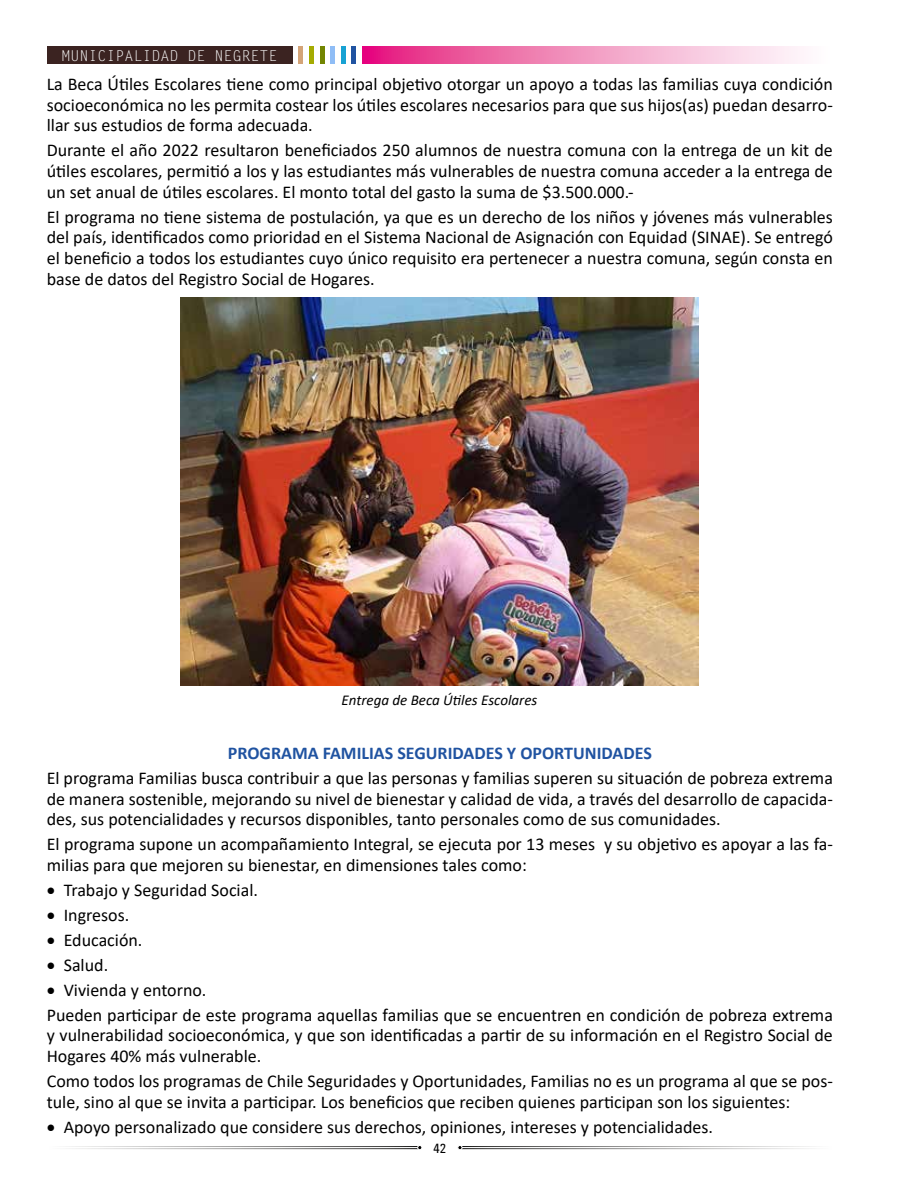
<style>
.page{position:relative;width:918px;height:1188px;background:#fff}
.page>*{position:absolute;margin:0;border:0;box-sizing:border-box;transform-origin:0 0}
.t1{font:18px/20.7px "Calibri";color:#000}
.t2{font:italic 15px "Calibri";color:#000}
.t3{font:15px "Letter Gothic Std";color:#fff}
.t4{font:500 condensed 13.5px "Univers";color:#000}
.s1{font-weight:700;color:#2053a1}
</style>
<div class="page">
<svg style="left:417px;top:1146px;width:5px;height:4px"></svg>
<svg style="left:457px;top:1146px;width:5px;height:4px"></svg>
<svg style="left:362px;top:47px;width:442px;height:17px;background:#f190be"></svg>
<svg style="left:352px;top:47px;width:4px;height:17px"></svg>
<svg style="left:341px;top:47px;width:4px;height:17px"></svg>
<svg style="left:331px;top:47px;width:4px;height:17px"></svg>
<svg style="left:320px;top:47px;width:4px;height:17px"></svg>
<svg style="left:309px;top:47px;width:5px;height:17px"></svg>
<svg style="left:299px;top:47px;width:4px;height:17px"></svg>
<div style="left:47px;top:47px;width:245px;height:17px;background:#3b2321"></div>
<img style="left:181px;top:297px;width:517px;height:389px">
<p class="t3" style="left:62px;top:47px;width:218px">MUNICIPALIDAD DE NEGRETE</p>
<p class="t1" style="left:47px;top:73px;width:788px;text-align:justify">La Beca Útiles Escolares tiene como principal objetivo otorgar un apoyo a todas las familias cuya condición socioeconómica no les permita costear los útiles escolares necesarios para que sus hijos(as) puedan desarro&shy;llar sus estudios de forma adecuada.</p>
<p class="t1" style="left:47px;top:140px;width:788px;text-align:justify">Durante el año 2022 resultaron beneficiados 250 alumnos de nuestra comuna con la entrega de un kit de útiles escolares, permitió a los y las estudiantes más vulnerables de nuestra comuna acceder a la entrega de un set anual de útiles escolares. El monto total del gasto la suma de $3.500.000.-</p>
<p class="t1" style="left:47px;top:206px;width:788px;text-align:justify">El programa no tiene sistema de postulación, ya que es un derecho de los niños y jóvenes más vulnerables del país, identificados como prioridad en el Sistema Nacional de Asignación con Equidad (SINAE). Se entregó el beneficio a todos los estudiantes cuyo único requisito era pertenecer a nuestra comuna, según consta en base de datos del Registro Social de Hogares.</p>
<p class="t2" style="left:342px;top:690px;width:197px">Entrega de Beca Útiles Escolares</p>
<p class="t1" style="left:47px;top:740px;width:788px;line-height:24.9px;text-align:center"><span class="s1">PROGRAMA FAMILIAS SEGURIDADES Y OPORTUNIDADES<br></span>El programa Familias busca contribuir a que las personas y familias superen su situación de pobreza extrema</p>
<p class="t1" style="left:47px;top:788px;width:788px">de manera sostenible, mejorando su nivel de bienestar y calidad de vida, a través del desarrollo de capacida&shy;des, sus potencialidades y recursos disponibles, tanto personales como de sus comunidades.</p>
<p class="t1" style="left:47px;top:833px;width:788px">El programa supone un acompañamiento Integral, se ejecuta por 13 meses y su objetivo es apoyar a las fa&shy;milias para que mejoren su bienestar, en dimensiones tales como:</p>
<p class="t1" style="left:47px;top:879px;width:213px">• Trabajo y Seguridad Social.</p>
<p class="t1" style="left:47px;top:904px;width:84px">• Ingresos.</p>
<p class="t1" style="left:47px;top:929px;width:97px">• Educación.</p>
<p class="t1" style="left:47px;top:954px;width:63px">• Salud.</p>
<p class="t1" style="left:47px;top:977px;width:788px;line-height:24.9px">• Vivienda y entorno.<br>Pueden participar de este programa aquellas familias que se encuentren en condición de pobreza extrema</p>
<p class="t1" style="left:47px;top:1025px;width:788px">y vulnerabilidad socioeconómica, y que son identificadas a partir de su información en el Registro Social de<br>Hogares 40% más vulnerable.</p>
<p class="t1" style="left:47px;top:1070px;width:788px">Como todos los programas de Chile Seguridades y Oportunidades, Familias no es un programa al que se pos&shy;tule, sino al que se invita a participar. Los beneficios que reciben quienes participan son los siguientes:</p>
<p class="t1" style="left:47px;top:1116px;width:668px">• Apoyo personalizado que considere sus derechos, opiniones, intereses y potencialidades.</p>
<p class="t4" style="left:434px;top:1140px;width:14px">42</p>
</div>
